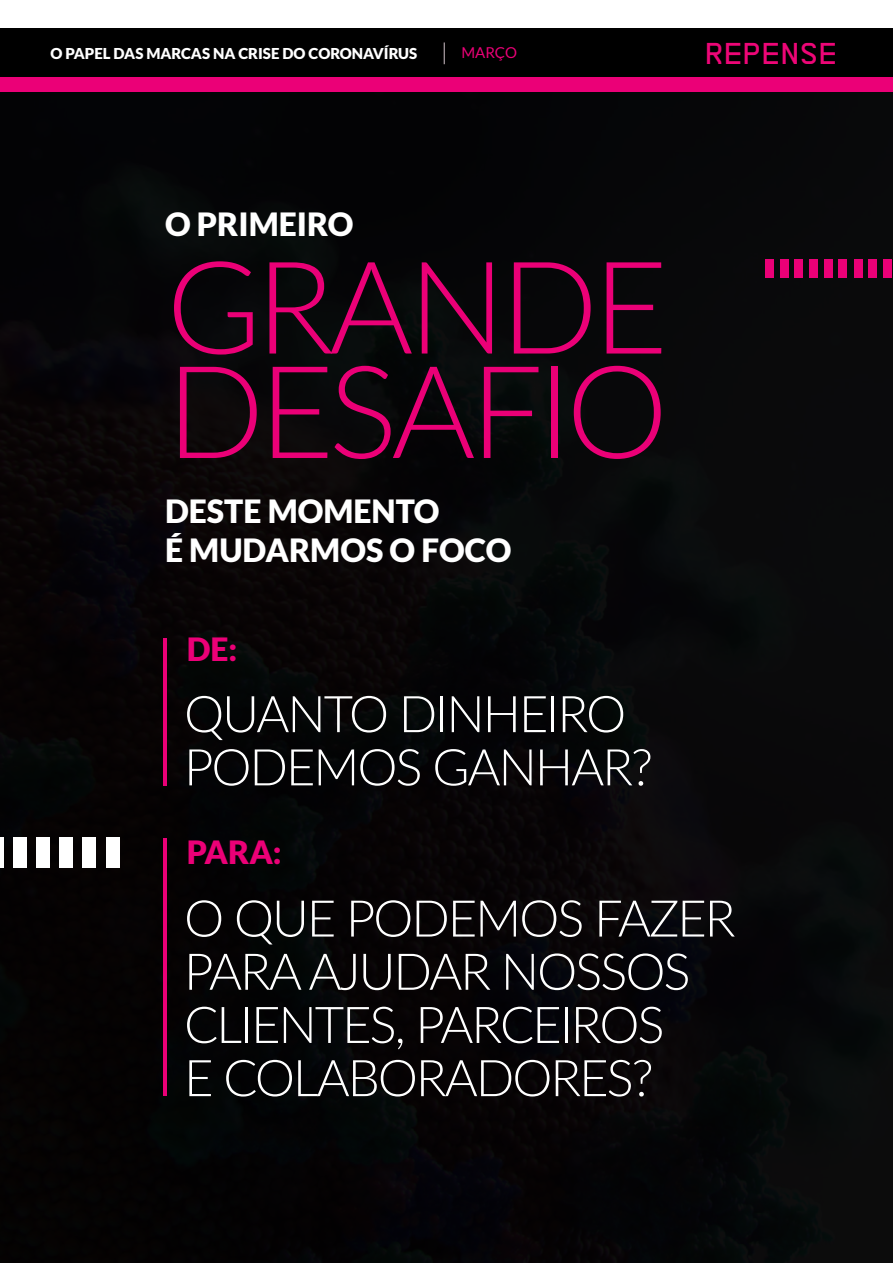
<style>
.page{position:relative;width:893px;height:1263px;background:#fff}
.page>*{position:absolute;margin:0;border:0;box-sizing:border-box;transform-origin:0 0}
.t1{font:300 128.85px "Lato";letter-spacing:-.04em;color:#eb0077}
.t2{font:300 50.7px/53.2px "Lato";letter-spacing:-.04em;color:#fff}
.t3{font:900 31.95px "Lato";color:#fff}
.t4{font:900 31.95px "Lato";color:#eb0077}
.t5{font:30px "NB55 MS";letter-spacing:.06em;color:#ed0677}
.t6{font:900 15px "Lato";color:#fff}
.t7{font:15px "Lato";color:#eb0077}
</style>
<div class="page">
<div style="left:0;top:92px;width:893px;height:1171px;background:#060607"></div>
<hr style="left:0;top:838px;width:3px;height:30px;background:#fff">
<div style="left:36px;top:838px;width:14px;height:30px;background:#fff"></div>
<div style="left:83px;top:838px;width:13px;height:30px;background:#fff"></div>
<div style="left:13px;top:838px;width:13px;height:30px;background:#fff"></div>
<div style="left:59px;top:838px;width:14px;height:30px;background:#fff"></div>
<div style="left:106px;top:838px;width:14px;height:30px;background:#fff"></div>
<div style="left:854px;top:259px;width:8px;height:19px;background:#eb0077"></div>
<div style="left:883px;top:259px;width:9px;height:19px;background:#eb0077"></div>
<div style="left:868px;top:259px;width:9px;height:19px;background:#eb0077"></div>
<div style="left:765px;top:259px;width:9px;height:19px;background:#eb0077"></div>
<div style="left:795px;top:259px;width:8px;height:19px;background:#eb0077"></div>
<div style="left:824px;top:259px;width:8px;height:19px;background:#eb0077"></div>
<div style="left:780px;top:259px;width:9px;height:19px;background:#eb0077"></div>
<div style="left:809px;top:259px;width:9px;height:19px;background:#eb0077"></div>
<div style="left:838px;top:259px;width:9px;height:19px;background:#eb0077"></div>
<div style="left:0;top:28px;width:893px;height:50px;background:#000"></div>
<div style="left:0;top:78px;width:893px;height:14px;background:#eb0077"></div>
<svg style="left:444px;top:42px;width:1px;height:22px"></svg>
<hr style="left:163px;top:838px;width:3px;height:258px;background:#eb0077">
<hr style="left:163px;top:638px;width:3px;height:147px;background:#eb0077">
<p class="t6" style="left:51px;top:44px;width:368px">O PAPEL DAS MARCAS NA CRISE DO CORONAVÍRUS</p>
<p class="t7" style="left:461px;top:45px;width:57px">MARÇO</p>
<p class="t5" style="left:707px;top:35px;width:132px">REPENSE</p>
<p class="t3" style="left:165px;top:206px;width:190px">O PRIMEIRO</p>
<p class="t1" style="left:166px;top:218px;width:503px">GRANDE</p>
<p class="t1" style="left:166px;top:322px;width:503px">DESAFIO</p>
<p class="t3" style="left:165px;top:492px;width:276px">DESTE MOMENTO</p>
<p class="t3" style="left:165px;top:532px;width:348px">É MUDARMOS O FOCO</p>
<p class="t4" style="left:187px;top:630px;width:52px">DE:</p>
<p class="t2" style="left:184px;top:685px;width:444px">QUANTO DINHEIRO</p>
<p class="t2" style="left:184px;top:739px;width:470px">PODEMOS GANHAR?</p>
<p class="t4" style="left:187px;top:833px;width:97px">PARA:</p>
<p class="t2" style="left:184px;top:890px;width:553px">O QUE PODEMOS FAZER<br>PARA AJUDAR NOSSOS</p>
<p class="t2" style="left:184px;top:996px;width:482px">CLIENTES, PARCEIROS</p>
<p class="t2" style="left:184px;top:1049px;width:471px">E COLABORADORES?</p>
</div>
